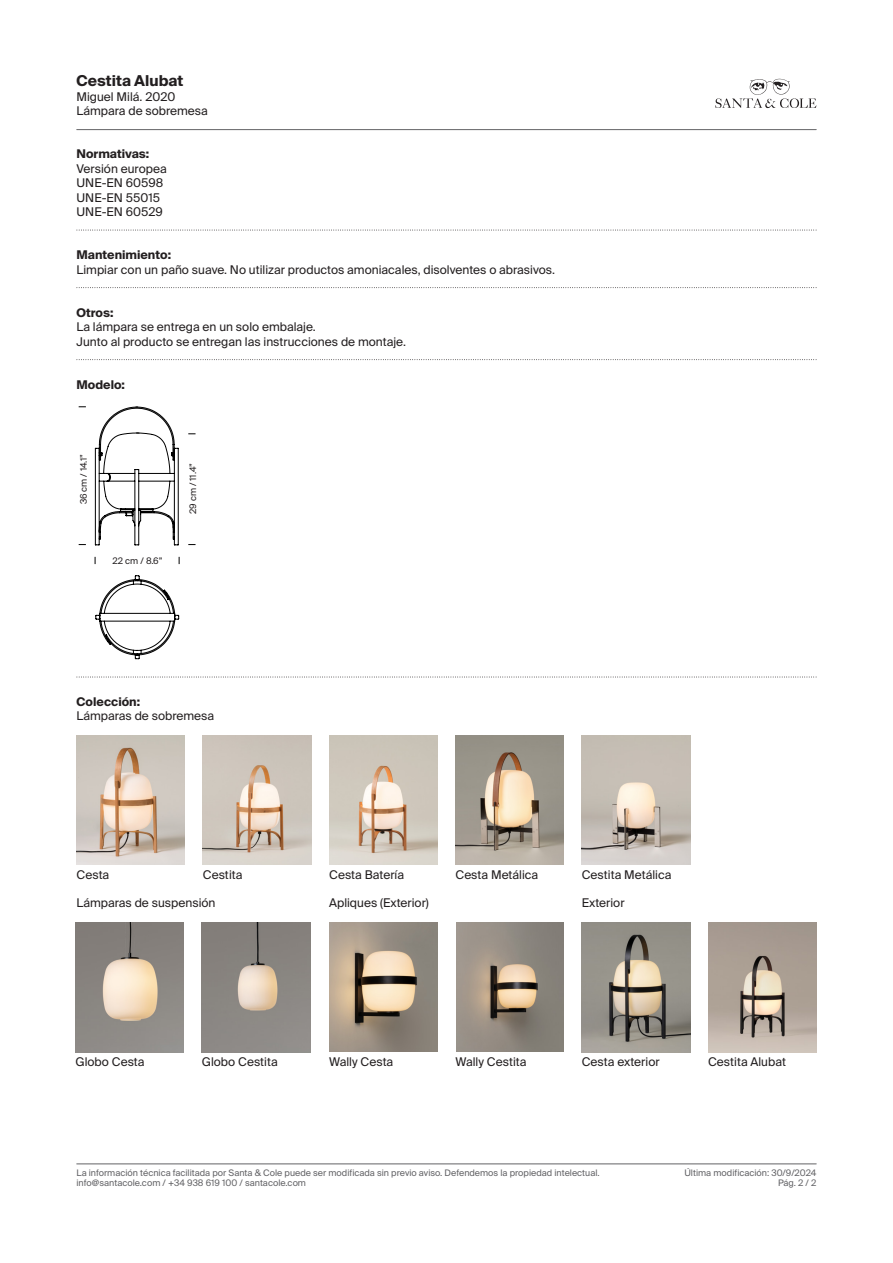
<style>
.page{position:relative;width:893px;height:1263px;background:#fff}
.page>*{position:absolute;margin:0;border:0;box-sizing:border-box;transform-origin:0 0}
.t1{font:700 15px "Suisse Intl";color:#231f20}
.t2{font:12px/14.4px "Suisse Intl";color:#231f20}
.t3{font:700 12px "Suisse Intl";color:#231f20}
.t4{font:9px "Suisse Intl";color:#636366}
.t5{font:9px "Suisse Intl";letter-spacing:-.01em;color:#231f20}
.s1{font-weight:700}
</style>
<div class="page">
<svg style="left:715px;top:79px;width:101px;height:29px"></svg>
<hr style="left:77px;top:129px;width:739px;height:1px;background:#636366">
<hr style="left:77px;top:1163px;width:739px;height:1px;background:#636366">
<svg style="left:77px;top:287px;width:740px;height:1px"></svg>
<svg style="left:77px;top:359px;width:740px;height:1px"></svg>
<svg style="left:77px;top:230px;width:740px;height:1px"></svg>
<svg style="left:77px;top:677px;width:740px;height:1px"></svg>
<svg style="left:95px;top:407px;width:85px;height:252px"></svg>
<img style="left:77px;top:735px;width:108px;height:130px">
<img style="left:75px;top:922px;width:109px;height:130px">
<img style="left:202px;top:922px;width:108px;height:130px">
<img style="left:582px;top:922px;width:108px;height:130px">
<img style="left:708px;top:922px;width:108px;height:130px">
<img style="left:203px;top:735px;width:108px;height:130px">
<img style="left:329px;top:735px;width:108px;height:130px">
<img style="left:455px;top:735px;width:109px;height:130px">
<img style="left:582px;top:735px;width:108px;height:130px">
<img style="left:330px;top:922px;width:107px;height:130px">
<img style="left:456px;top:922px;width:108px;height:130px">
<p class="t1" style="left:77px;top:72px;width:108px">Cestita Alubat</p>
<p class="t2" style="left:77px;top:89px;width:133px">Miguel Milá. 2020<br>Lámpara de sobremesa</p>
<p class="t2" style="left:77px;top:147px;width:92px"><span class="s1">Normativas:<br></span>Versión europea<br>UNE-EN 60598</p>
<p class="t2" style="left:77px;top:190px;width:85px">UNE-EN 55015</p>
<p class="t2" style="left:77px;top:205px;width:88px">UNE-EN 60529</p>
<p class="t2" style="left:77px;top:248px;width:480px"><span class="s1">Mantenimiento:<br></span>Limpiar con un paño suave. No utilizar productos amoniacales, disolventes o abrasivos.</p>
<p class="t2" style="left:77px;top:305px;width:241px"><span class="s1">Otros:<br></span>La lámpara se entrega en un solo embalaje.</p>
<p class="t2" style="left:77px;top:334px;width:331px">Junto al producto se entregan las instrucciones de montaje.</p>
<p class="t3" style="left:77px;top:378px;width:50px">Modelo:</p>
<p class="t5" style="left:78px;top:504px;width:52px;rotate:-90deg">36 cm / 14.1”</p>
<p class="t5" style="left:188px;top:514px;width:52px;rotate:-90deg">29 cm / 11.4”</p>
<p class="t5" style="left:112px;top:556px;width:52px">22 cm / 8.6”</p>
<p class="t3" style="left:77px;top:694px;width:65px">Colección:</p>
<p class="t2" style="left:77px;top:709px;width:139px">Lámparas de sobremesa</p>
<p class="t2" style="left:77px;top:867px;width:34px">Cesta</p>
<p class="t2" style="left:203px;top:867px;width:41px">Cestita</p>
<p class="t2" style="left:329px;top:867px;width:76px">Cesta Batería</p>
<p class="t2" style="left:455px;top:867px;width:84px">Cesta Metálica</p>
<p class="t2" style="left:582px;top:867px;width:91px">Cestita Metálica</p>
<p class="t2" style="left:77px;top:896px;width:141px">Lámparas de suspensión</p>
<p class="t2" style="left:329px;top:896px;width:101px">Apliques (Exterior)</p>
<p class="t2" style="left:582px;top:896px;width:44px">Exterior</p>
<p class="t2" style="left:75px;top:1054px;width:71px">Globo Cesta</p>
<p class="t2" style="left:202px;top:1054px;width:77px">Globo Cestita</p>
<p class="t2" style="left:329px;top:1054px;width:66px">Wally Cesta</p>
<p class="t2" style="left:455px;top:1054px;width:72px">Wally Cestita</p>
<p class="t2" style="left:582px;top:1054px;width:79px">Cesta exterior</p>
<p class="t2" style="left:708px;top:1054px;width:79px">Cestita Alubat</p>
<p class="t4" style="left:77px;top:1167px;width:525px">La información técnica facilitada por Santa &amp; Cole puede ser modificada sin previo aviso. Defendemos la propiedad intelectual.</p>
<p class="t4" style="left:684px;top:1167px;width:134px">Última modificación: 30/9/2024</p>
<p class="t4" style="left:77px;top:1178px;width:231px">info@santacole.com / +34 938 619 100 / santacole.com</p>
<p class="t4" style="left:778px;top:1178px;width:40px">Pág. 2 / 2</p>
</div>
